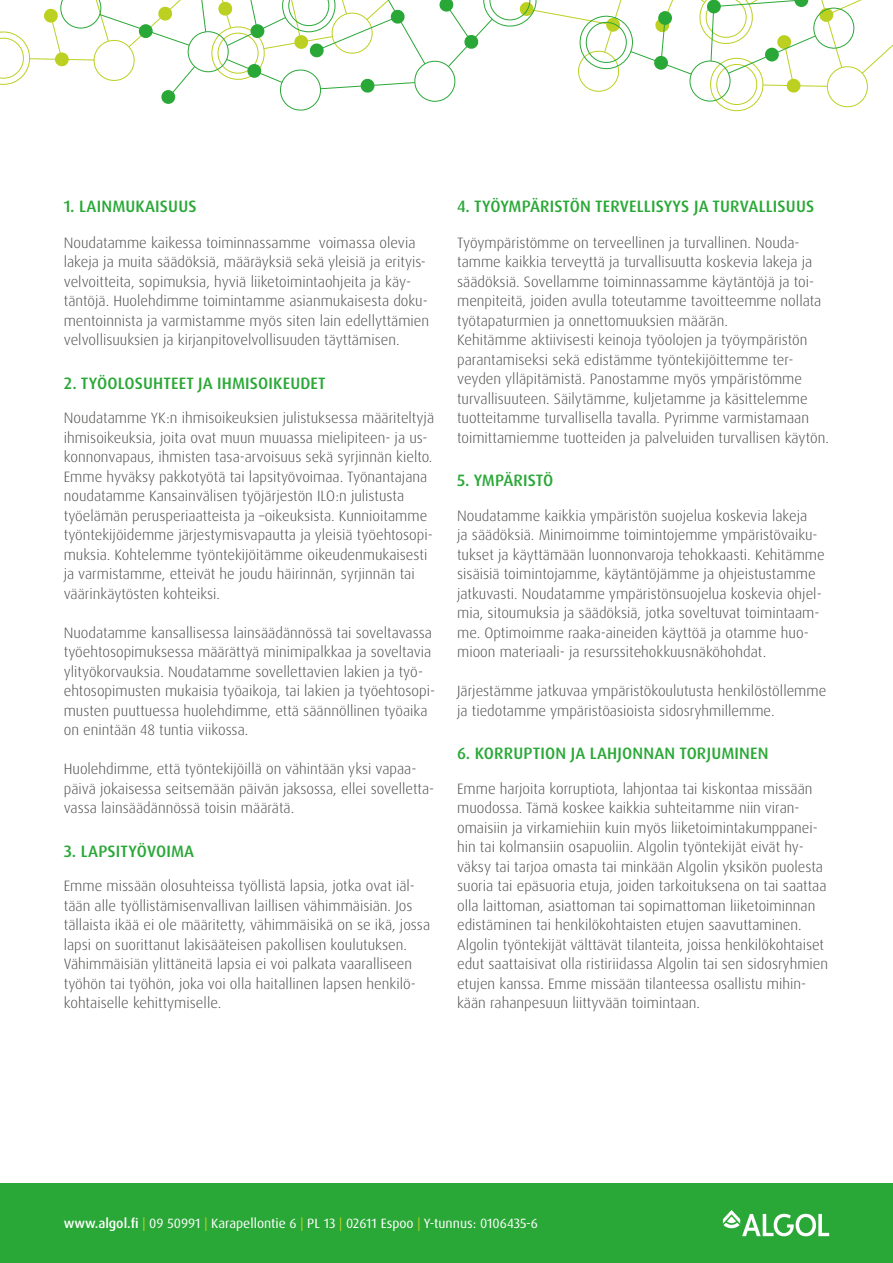
<style>
.page{position:relative;width:893px;height:1263px;background:#fff}
.page>*{position:absolute;margin:0;border:0;box-sizing:border-box;transform-origin:0 0}
.t1{font:500 16.5px "Dax Pro";letter-spacing:.01em;color:#2aa837}
.t2{font:300 15px/19.5px "Dax Pro";color:#4b4b4a}
.t3{font:13.5px "Dax Pro";color:#fff}
.s1{font-weight:500}
.s2{color:#bcd021}
</style>
<div class="page">
<div style="left:0;top:1183px;width:893px;height:80px;background:#2aa837"></div>
<svg style="left:0;top:0;width:893px;height:111px"></svg>
<svg style="left:723px;top:1210px;width:106px;height:26px"></svg>
<p class="t1" style="left:64px;top:196px;width:134px">1. LAINMUKAISUUS</p>
<p class="t2" style="left:64px;top:233px;width:367px">Noudatamme kaikessa toiminnassamme voimassa olevia lakeja ja muita säädöksiä, määräyksiä sekä yleisiä ja erityis&shy;velvoitteita, sopimuksia, hyviä liiketoimintaohjeita ja käy&shy;täntöjä. Huolehdimme toimintamme asianmukaisesta doku&shy;mentoinnista ja varmistamme myös siten lain edellyttämien velvollisuuksien ja kirjanpitovelvollisuuden täyttämisen.</p>
<p class="t1" style="left:64px;top:372px;width:263px">2. TYÖOLOSUHTEET JA IHMISOIKEUDET</p>
<p class="t2" style="left:64px;top:408px;width:372px">Noudatamme YK:n ihmisoikeuksien julistuksessa määriteltyjä ihmisoikeuksia, joita ovat muun muuassa mielipiteen- ja us&shy;konnonvapaus, ihmisten tasa-arvoisuus sekä syrjinnän kielto.<br>Emme hyväksy pakkotyötä tai lapsityövoimaa. Työnantajana noudatamme Kansainvälisen työjärjestön ILO:n julistusta työelämän perusperiaatteista ja –oikeuksista. Kunnioitamme työntekijöidemme järjestymisvapautta ja yleisiä työehtosopi&shy;muksia. Kohtelemme työntekijöitämme oikeudenmukaisesti ja varmistamme, etteivät he joudu häirinnän, syrjinnän tai väärinkäytösten kohteiksi.</p>
<p class="t2" style="left:64px;top:623px;width:373px">Nuodatamme kansallisessa lainsäädännössä tai soveltavassa työehtosopimuksessa määrättyä minimipalkkaa ja soveltavia ylityökorvauksia. Noudatamme sovellettavien lakien ja työ&shy;ehtosopimusten mukaisia työaikoja, tai lakien ja työehtosopi&shy;musten puuttuessa huolehdimme, että säännöllinen työaika on enintään 48 tuntia viikossa.</p>
<p class="t2" style="left:64px;top:759px;width:372px">Huolehdimme, että työntekijöillä on vähintään yksi vapaa&shy;päivä jokaisessa seitsemään päivän jaksossa, ellei sovelletta&shy;vassa lainsäädännössä toisin määrätä.</p>
<p class="t1" style="left:64px;top:840px;width:132px">3. LAPSITYÖVOIMA</p>
<p class="t2" style="left:64px;top:876px;width:368px">Emme missään olosuhteissa työllistä lapsia, jotka ovat iäl&shy;tään alle työllistämisenvallivan laillisen vähimmäisiän. Jos tällaista ikää ei ole määritetty, vähimmäisikä on se ikä, jossa lapsi on suorittanut lakisääteisen pakollisen koulutuksen.<br>Vähimmäisiän ylittäneitä lapsia ei voi palkata vaaralliseen työhön tai työhön, joka voi olla haitallinen lapsen henkilö&shy;kohtaiselle kehittymiselle.</p>
<p class="t1" style="left:457px;top:196px;width:359px">4. TYÖYMPÄRISTÖN TERVELLISYYS JA TURVALLISUUS</p>
<p class="t2" style="left:457px;top:233px;width:373px">Työympäristömme on terveellinen ja turvallinen. Nouda&shy;tamme kaikkia terveyttä ja turvallisuutta koskevia lakeja ja säädöksiä. Sovellamme toiminnassamme käytäntöjä ja toi&shy;menpiteitä, joiden avulla toteutamme tavoitteemme nollata työtapaturmien ja onnettomuuksien määrän.<br>Kehitämme aktiivisesti keinoja työolojen ja työympäristön parantamiseksi sekä edistämme työntekijöittemme ter&shy;veyden ylläpitämistä. Panostamme myös ympäristömme turvallisuuteen. Säilytämme, kuljetamme ja käsittelemme tuotteitamme turvallisella tavalla. Pyrimme varmistamaan toimittamiemme tuotteiden ja palveluiden turvallisen käytön.</p>
<p class="t1" style="left:457px;top:470px;width:98px">5. YMPÄRISTÖ</p>
<p class="t2" style="left:457px;top:506px;width:369px">Noudatamme kaikkia ympäristön suojelua koskevia lakeja<br>ja säädöksiä. Minimoimme toimintojemme ympäristövaiku&shy;tukset ja käyttämään luonnonvaroja tehokkaasti. Kehitämme sisäisiä toimintojamme, käytäntöjämme ja ohjeistustamme jatkuvasti. Noudatamme ympäristönsuojelua koskevia ohjel&shy;mia, sitoumuksia ja säädöksiä, jotka soveltuvat toimintaam&shy;me. Optimoimme raaka-aineiden käyttöä ja otamme huo&shy;mioon materiaali- ja resurssitehokkuusnäköhohdat.</p>
<p class="t2" style="left:457px;top:681px;width:371px">Järjestämme jatkuvaa ympäristökoulutusta henkilöstöllemme ja tiedotamme ympäristöasioista sidosryhmillemme.</p>
<p class="t1" style="left:457px;top:743px;width:313px">6. KORRUPTION JA LAHJONNAN TORJUMINEN</p>
<p class="t2" style="left:457px;top:779px;width:373px">Emme harjoita korruptiota, lahjontaa tai kiskontaa missään muodossa. Tämä koskee kaikkia suhteitamme niin viran&shy;omaisiin ja virkamiehiin kuin myös liiketoimintakumppanei&shy;hin tai kolmansiin osapuoliin. Algolin työntekijät eivät hy&shy;väksy tai tarjoa omasta tai minkään Algolin yksikön puolesta suoria tai epäsuoria etuja, joiden tarkoituksena on tai saattaa olla laittoman, asiattoman tai sopimattoman liiketoiminnan edistäminen tai henkilökohtaisten etujen saavuttaminen.<br>Algolin työntekijät välttävät tilanteita, joissa henkilökohtaiset edut saattaisivat olla ristiriidassa Algolin tai sen sidosryhmien etujen kanssa. Emme missään tilanteessa osallistu mihin&shy;kään rahanpesuun liittyvään toimintaan.</p>
<p class="t3" style="left:64px;top:1215px;width:476px"><span class="s1">www.algol.fi</span> <span class="s2">|</span> 09 50991 <span class="s2">|</span> Karapellontie 6 <span class="s2">|</span> PL 13 <span class="s2">|</span> 02611 Espoo <span class="s2">|</span> Y-tunnus: 0106435-6</p>
</div>
